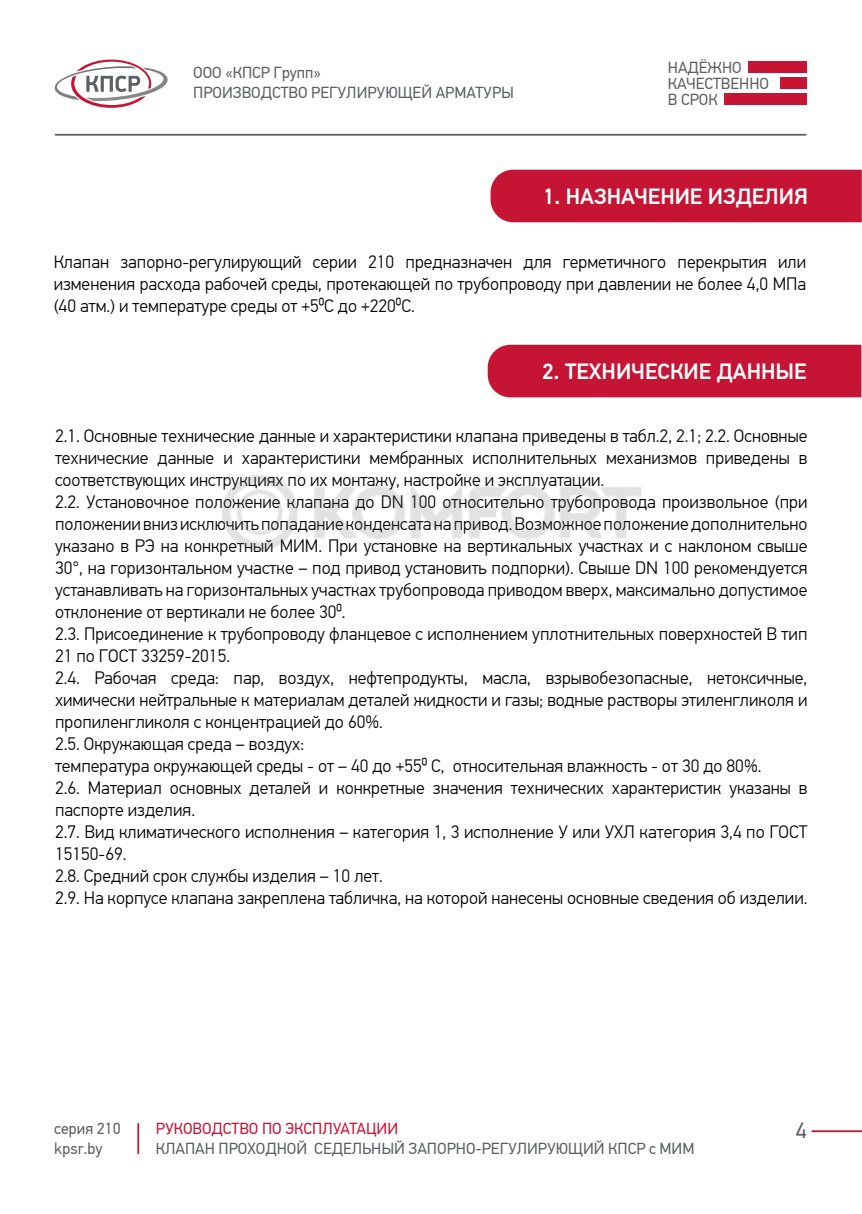
<style>
.page{position:relative;width:862px;height:1214px;background:#fff}
.page>*{position:absolute;margin:0;border:0;box-sizing:border-box;transform-origin:0 0}
.t1{font:500 22px "PF Din Text Pro";color:#fff}
.t2{font:22px "PF Din Text Pro";color:#5c6062}
.t3{font:300 18px/22px "PF Din Text Pro";color:#000}
.t4{font:16px/20px "PF Din Text Pro";color:#5c6062}
.t5{font:16px "PF Din Text Pro";color:#c61534}
.t6{font:16px/16px "PF Din Text Pro";color:#5d6062}
</style>
<div class="page">
<div style="left:780px;top:78px;width:26px;height:11px;background:#c61534"></div>
<svg style="left:55px;top:60px;width:113px;height:48px"></svg>
<div style="left:747px;top:62px;width:59px;height:11px;background:#c61534"></div>
<div style="left:724px;top:94px;width:82px;height:11px;background:#c61534"></div>
<hr style="left:137px;top:1122px;width:2px;height:31px;background:#c61534">
<hr style="left:55px;top:134px;width:751px;height:2px;background:#5c6062">
<div style="left:490px;top:170px;width:372px;height:52px;background:#c61534"></div>
<div style="left:488px;top:345px;width:373px;height:52px;background:#c61534"></div>
<svg style="left:811px;top:1130px;width:51px;height:1px"></svg>
<img style="left:222px;top:475px;width:419px;height:75px">
<p class="t4" style="left:193px;top:63px;width:322px">ООО «КПСР Групп»<br>ПРОИЗВОДСТВО РЕГУЛИРУЮЩЕЙ АРМАТУРЫ</p>
<p class="t6" style="left:668px;top:59px;width:103px">НАДЁЖНО<br>КАЧЕСТВЕННО<br>В СРОК</p>
<p class="t1" style="left:543px;top:183px;width:267px">1. НАЗНАЧЕНИЕ ИЗДЕЛИЯ</p>
<p class="t3" style="left:54px;top:251px;width:754px;text-align:justify">Клапан запорно-регулирующий серии 210 предназначен для герметичного перекрытия или изменения расхода рабочей среды, протекающей по трубопроводу при давлении не более 4,0 МПа (40 атм.) и температуре среды от +5⁰С до +220⁰С.</p>
<p class="t1" style="left:542px;top:358px;width:266px">2. ТЕХНИЧЕСКИЕ ДАННЫЕ</p>
<p class="t3" style="left:55px;top:425px;width:754px">2.1. Основные технические данные и характеристики клапана приведены в табл.2, 2.1; 2.2. Основные технические данные и характеристики мембранных исполнительных механизмов приведены в соответствующих инструкциях по их монтажу, настройке и эксплуатации.<br>2.2. Установочное положение клапана до DN 100 относительно трубопровода произвольное (при положении вниз исключить попадание конденсата на привод. Возможное положение дополнительно указано в РЭ на конкретный МИМ. При установке на вертикальных участках и с наклоном свыше 30°, на горизонтальном участке – под привод установить подпорки). Свыше DN 100 рекомендуется устанавливать на горизонтальных участках трубопровода приводом вверх, максимально допустимое отклонение от вертикали не более 30⁰.<br>2.3. Присоединение к трубопроводу фланцевое с исполнением уплотнительных поверхностей В тип 21 по ГОСТ 33259-2015.<br>2.4. Рабочая среда: пар, воздух, нефтепродукты, масла, взрывобезопасные, нетоксичные, химически нейтральные к материалам деталей жидкости и газы; водные растворы этиленгликоля и пропиленгликоля с концентрацией до 60%.<br>2.5. Окружающая среда – воздух:<br>температура окружающей среды - от – 40 до +55⁰ С, относительная влажность - от 30 до 80%.<br>2.6. Материал основных деталей и конкретные значения технических характеристик указаны в паспорте изделия.<br>2.7. Вид климатического исполнения – категория 1, 3 исполнение У или УХЛ категория 3,4 по ГОСТ 15150-69.<br>2.8. Средний срок службы изделия – 10 лет.<br>2.9. На корпусе клапана закреплена табличка, на которой нанесены основные сведения об изделии.</p>
<p class="t4" style="left:54px;top:1118px;width:68px">серия 210 kpsr.by</p>
<p class="t5" style="left:156px;top:1118px;width:244px">РУКОВОДСТВО ПО ЭКСПЛУАТАЦИИ</p>
<p class="t4" style="left:156px;top:1138px;width:540px">КЛАПАН ПРОХОДНОЙ СЕДЕЛЬНЫЙ ЗАПОРНО-РЕГУЛИРУЮЩИЙ КПСР с МИМ</p>
<p class="t2" style="left:796px;top:1117px;width:12px">4</p>
</div>
